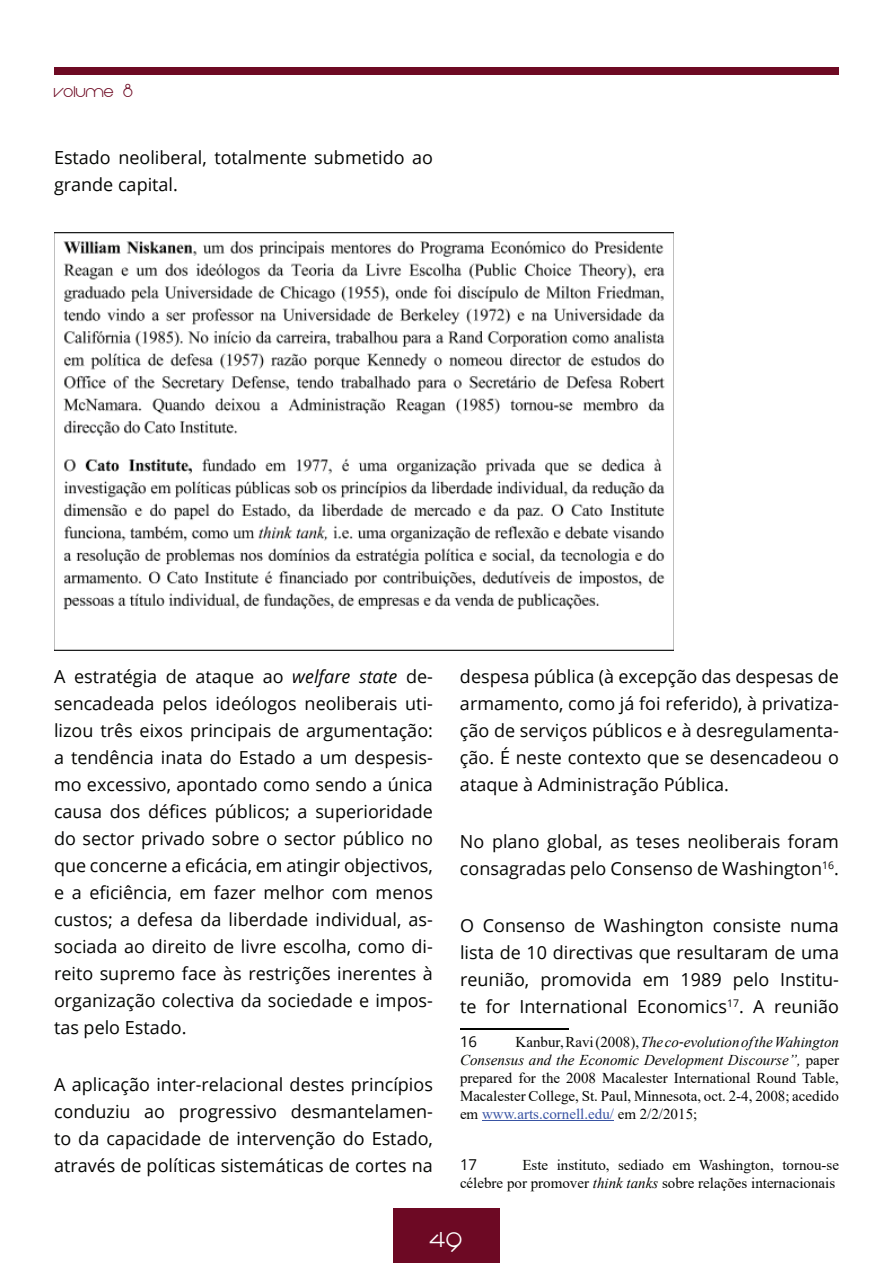
<style>
.page{position:relative;width:893px;height:1263px;background:#fff}
.page>*{position:absolute;margin:0;border:0;box-sizing:border-box;transform-origin:0 0}
.t1{font:30px "Eight One";color:#fff}
.t2{font:18px/27px "Open Sans";color:#040503;text-align:justify}
.t3{font:18px "Eight One";color:#6e0a23}
.t4{font:15px/18px "Times New Roman";color:#040503;text-align:justify}
.t5{font:15px "Open Sans";color:#040503}
.s1{font-style:italic}
.s2{font-family:"Open Sans";font-style:italic}
.s3{color:#3853a3}
</style>
<div class="page">
<div style="left:393px;top:1209px;width:107px;height:54px;background:#6d0924"></div>
<div style="left:54px;top:67px;width:785px;height:8px;background:#6e0a23"></div>
<img style="left:54px;top:232px;width:620px;height:419px">
<hr style="left:460px;top:1028px;width:108px;height:2px;background:#040503">
<hr style="left:482px;top:1120px;width:132px;height:1px;background:#3853a3">
<p class="t3" style="left:54px;top:84px;width:81px">Volume 8</p>
<p class="t2" style="left:54px;top:143px;width:380px">Estado neoliberal, totalmente submetido ao grande capital.</p>
<p class="t2" style="left:54px;top:662px;width:380px">A estratégia de ataque ao <span class="s1">welfare state</span> de&shy;sencadeada pelos ideólogos neoliberais uti&shy;lizou três eixos principais de argumentação: a tendência inata do Estado a um despesis&shy;mo excessivo, apontado como sendo a única causa dos défices públicos; a superioridade do sector privado sobre o sector público no que concerne a eficácia, em atingir objectivos, e a eficiência, em fazer melhor com menos custos; a defesa da liberdade individual, as&shy;sociada ao direito de livre escolha, como di&shy;reito supremo face às restrições inerentes à organização colectiva da sociedade e impos&shy;tas pelo Estado.</p>
<p class="t2" style="left:54px;top:1070px;width:380px">A aplicação inter-relacional destes princípios conduziu ao progressivo desmantelamen&shy;to da capacidade de intervenção do Estado, através de políticas sistemáticas de cortes na</p>
<p class="t2" style="left:460px;top:662px;width:380px">despesa pública (à excepção das despesas de armamento, como já foi referido), à privatiza&shy;ção de serviços públicos e à desregulamenta&shy;ção. É neste contexto que se desencadeou o ataque à Administração Pública.</p>
<p class="t2" style="left:460px;top:827px;width:380px">No plano global, as teses neoliberais foram consagradas pelo Consenso de Washington<sup>16</sup>.</p>
<p class="t2" style="left:460px;top:911px;width:380px">O Consenso de Washington consiste numa lista de 10 directivas que resultaram de uma reunião, promovida em 1989 pelo Institu&shy;te for International Economics<sup>17</sup>. A reunião</p>
<p class="t5" style="left:460px;top:1031px;width:19px">16</p>
<p class="t4" style="left:460px;top:1032px;width:380px;text-indent:56px">Kanbur, Ravi (2008), <span class="s1">The co</span><span class="s2">-</span><span class="s1">evolution of the Wahington Consensus and the Economic Development Discourse”,</span> paper prepared for the 2008 Macalester International Round Table, Macalester College, St. Paul, Minnesota, oct. 2-4, 2008; acedido em <span class="s3">www.arts.cornell.edu/</span> em 2/2/2015;</p>
<p class="t5" style="left:460px;top:1154px;width:19px">17</p>
<p class="t4" style="left:460px;top:1155px;width:380px;text-align:right">Este instituto, sediado em Washington, tornou-se<br>célebre por promover <span class="s1">think tanks</span> sobre relações internacionais</p>
<h1 class="t1" style="left:430px;top:1225px;width:35px">49</h1>
</div>
